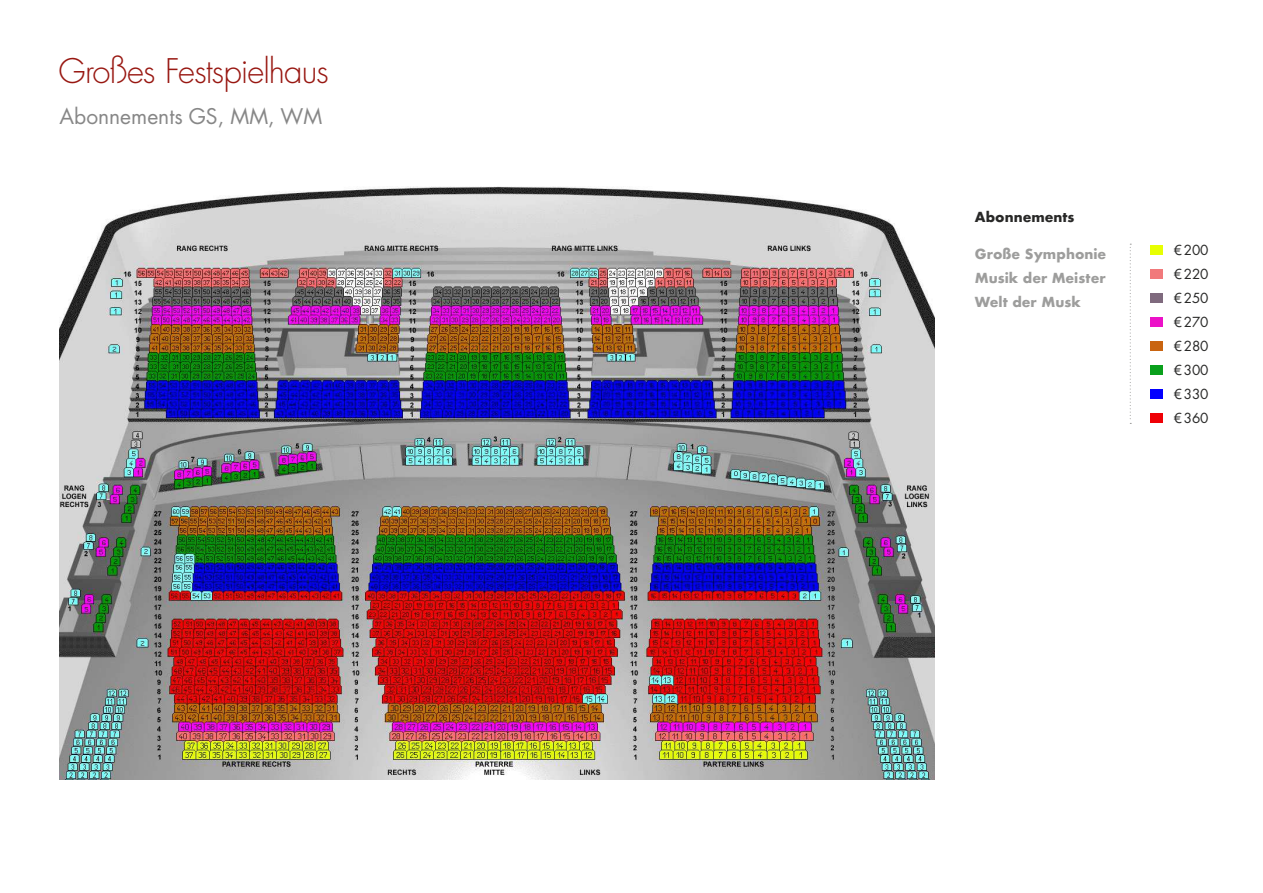
<style>
.page{position:relative;width:1263px;height:893px;background:#fff}
.page>*{position:absolute;margin:0;border:0;box-sizing:border-box;transform-origin:0 0}
.t1{font:300 33px "Futura Std";letter-spacing:-.03em;color:#981711}
.t2{font:21px "Futura LT Pro";color:#878787}
.t3{font:700 13.5px/24px "Futura";color:#9d9d9c;text-align:justify}
.t4{font:13.5px/24px "Futura LT Pro";color:#282827;text-align:justify}
.t5{font:700 13.5px "Futura";color:#282827}
</style>
<div class="page">
<img style="left:60px;top:187px;width:875px;height:592px">
<div style="left:1150px;top:245px;width:12px;height:10px;background:#e7ff02"></div>
<div style="left:1150px;top:269px;width:12px;height:10px;background:#f1797b"></div>
<div style="left:1150px;top:293px;width:12px;height:10px;background:#7f6a7e"></div>
<div style="left:1150px;top:317px;width:12px;height:10px;background:#ec11c8"></div>
<div style="left:1150px;top:341px;width:12px;height:10px;background:#c96410"></div>
<div style="left:1150px;top:365px;width:12px;height:10px;background:#09a01c"></div>
<div style="left:1150px;top:389px;width:12px;height:10px;background:#0300ff"></div>
<div style="left:1150px;top:413px;width:12px;height:10px;background:#ef0006"></div>
<svg style="left:1130px;top:244px;width:1px;height:180px"></svg>
<h1 class="t1" style="left:58px;top:50px;width:272px">Großes Festspielhaus</h1>
<h2 class="t2" style="left:60px;top:102px;width:264px">Abonnements GS, MM, WM</h2>
<p class="t5" style="left:975px;top:207px;width:101px">Abonnements</p>
<p class="t3" style="left:975px;top:242px;width:133px">Große Symphonie Musik der Meister Welt der Musk</p>
<p class="t4" style="left:1174px;top:238px;width:36px">€200 €220 €250 €270 €280 €300 €330 €360</p>
</div>
